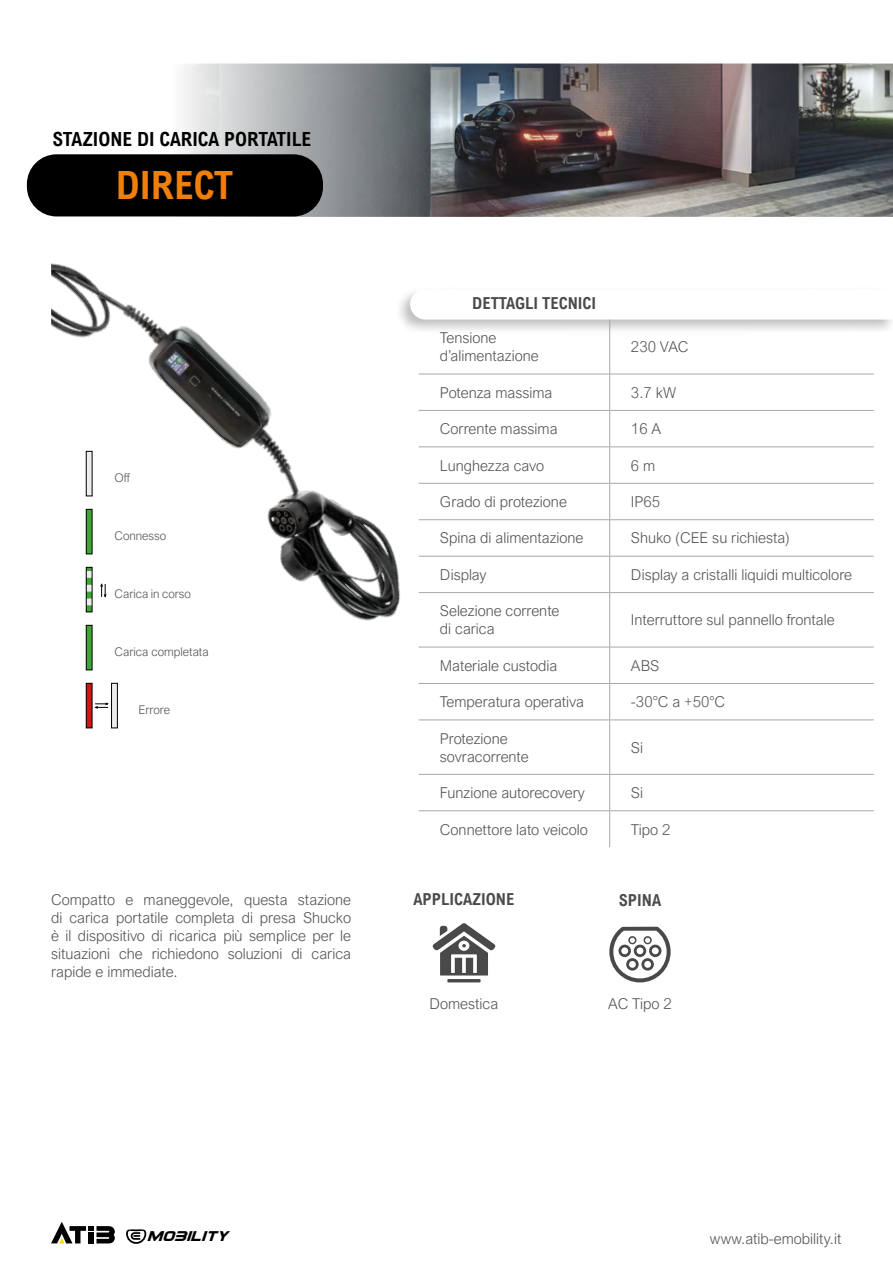
<style>
.page{position:relative;width:893px;height:1263px;background:#fff}
.page>*{position:absolute;margin:0;border:0;box-sizing:border-box;transform-origin:0 0}
.t1{font:700 39px "Arial Nova Cond";color:#f07f09}
.t2{font:700 19.5px "Arial Nova Cond";color:#000}
.t3{font:700 16.5px "Arial Nova Cond";color:#4a4a49}
.t4{font:300 15px/18px "Arial Nova";color:#575756}
.t5{font:italic 14.4px "Eurofighter";color:#000}
.t6{font:300 12px "Arial Nova";color:#575756}
</style>
<div class="page">
<img style="left:172px;top:64px;width:721px;height:153px">
<div style="left:86px;top:683px;width:6px;height:45px;background:#cd1719"></div>
<div style="left:86px;top:683px;width:6px;height:45px;border:1px solid #000"></div>
<div style="left:86px;top:625px;width:6px;height:45px;background:#3fa535"></div>
<div style="left:86px;top:625px;width:6px;height:45px;border:1px solid #000"></div>
<div style="left:112px;top:683px;width:5px;height:45px;background:#ededed"></div>
<div style="left:111px;top:683px;width:7px;height:45px;border:1px solid #000"></div>
<svg style="left:95px;top:702px;width:14px;height:7px"></svg>
<div style="left:27px;top:154px;width:296px;height:62px;background:#000;border-radius:30px"></div>
<svg style="left:51px;top:1222px;width:64px;height:21px"></svg>
<svg style="left:126px;top:1229px;width:20px;height:15px"></svg>
<div style="left:395px;top:286px;width:498px;height:49px;background:#000;opacity:.25"></div>
<svg style="left:410px;top:289px;width:483px;height:31px"></svg>
<hr style="left:610px;top:410px;width:264px;height:1px;background:#a8a8a7">
<hr style="left:610px;top:446px;width:264px;height:1px;background:#a8a8a7">
<hr style="left:419px;top:483px;width:191px;height:1px;background:#a8a8a7">
<hr style="left:610px;top:483px;width:264px;height:1px;background:#a8a8a7">
<hr style="left:419px;top:410px;width:191px;height:1px;background:#a8a8a7">
<hr style="left:419px;top:446px;width:191px;height:1px;background:#a8a8a7">
<hr style="left:419px;top:556px;width:191px;height:1px;background:#a8a8a7">
<hr style="left:610px;top:556px;width:264px;height:1px;background:#a8a8a7">
<hr style="left:419px;top:592px;width:191px;height:1px;background:#a8a8a7">
<hr style="left:610px;top:592px;width:264px;height:1px;background:#a8a8a7">
<hr style="left:419px;top:647px;width:191px;height:1px;background:#a8a8a7">
<hr style="left:610px;top:647px;width:264px;height:1px;background:#a8a8a7">
<hr style="left:609px;top:320px;width:1px;height:54px;background:#a8a8a7">
<hr style="left:609px;top:374px;width:1px;height:36px;background:#a8a8a7">
<hr style="left:609px;top:411px;width:1px;height:35px;background:#a8a8a7">
<hr style="left:609px;top:447px;width:1px;height:36px;background:#a8a8a7">
<hr style="left:609px;top:484px;width:1px;height:35px;background:#a8a8a7">
<hr style="left:609px;top:520px;width:1px;height:36px;background:#a8a8a7">
<hr style="left:609px;top:556px;width:1px;height:36px;background:#a8a8a7">
<hr style="left:609px;top:593px;width:1px;height:54px;background:#a8a8a7">
<hr style="left:609px;top:647px;width:1px;height:36px;background:#a8a8a7">
<hr style="left:609px;top:684px;width:1px;height:35px;background:#a8a8a7">
<hr style="left:609px;top:720px;width:1px;height:54px;background:#a8a8a7">
<hr style="left:609px;top:775px;width:1px;height:35px;background:#a8a8a7">
<hr style="left:609px;top:811px;width:1px;height:36px;background:#a8a8a7">
<hr style="left:419px;top:519px;width:191px;height:1px;background:#a8a8a7">
<hr style="left:610px;top:519px;width:264px;height:1px;background:#a8a8a7">
<hr style="left:419px;top:683px;width:191px;height:1px;background:#a8a8a7">
<hr style="left:610px;top:683px;width:264px;height:1px;background:#a8a8a7">
<hr style="left:419px;top:374px;width:191px;height:1px;background:#a8a8a7">
<hr style="left:610px;top:374px;width:264px;height:1px;background:#a8a8a7">
<hr style="left:419px;top:719px;width:191px;height:1px;background:#a8a8a7">
<hr style="left:610px;top:719px;width:264px;height:1px;background:#a8a8a7">
<hr style="left:419px;top:774px;width:191px;height:1px;background:#a8a8a7">
<hr style="left:610px;top:774px;width:264px;height:1px;background:#a8a8a7">
<hr style="left:419px;top:810px;width:191px;height:1px;background:#a8a8a7">
<hr style="left:610px;top:810px;width:264px;height:1px;background:#a8a8a7">
<img style="left:51px;top:263px;width:350px;height:380px">
<svg style="left:609px;top:927px;width:62px;height:55px"></svg>
<hr style="left:447px;top:979px;width:34px;height:3px;background:#494949">
<svg style="left:432px;top:923px;width:64px;height:52px"></svg>
<h2 class="t2" style="left:52px;top:127px;width:260px">STAZIONE DI CARICA PORTATILE</h2>
<h1 class="t1" style="left:116px;top:161px;width:119px">DIRECT</h1>
<p class="t6" style="left:114px;top:470px;width:17px">Off</p>
<p class="t6" style="left:114px;top:529px;width:53px">Connesso</p>
<p class="t6" style="left:114px;top:587px;width:78px">Carica in corso</p>
<p class="t6" style="left:114px;top:645px;width:96px">Carica completata</p>
<p class="t6" style="left:139px;top:703px;width:33px">Errore</p>
<p class="t4" style="left:51px;top:891px;width:302px;text-align:justify">Compatto e maneggevole, questa stazione di carica portatile completa di presa Shucko è il dispositivo di ricarica più semplice per le situazioni che richiedono soluzioni di carica rapide e immediate.</p>
<p class="t3" style="left:472px;top:293px;width:126px">DETTAGLI TECNICI</p>
<p class="t4" style="left:440px;top:329px;width:100px">Tensione d’alimentazione</p>
<p class="t4" style="left:631px;top:338px;width:59px">230 VAC</p>
<p class="t4" style="left:440px;top:383px;width:114px">Potenza massima</p>
<p class="t4" style="left:631px;top:383px;width:47px">3.7 kW</p>
<p class="t4" style="left:440px;top:420px;width:119px">Corrente massima</p>
<p class="t4" style="left:631px;top:420px;width:32px">16 A</p>
<p class="t4" style="left:440px;top:456px;width:106px">Lunghezza cavo</p>
<p class="t4" style="left:631px;top:456px;width:26px">6 m</p>
<p class="t4" style="left:440px;top:493px;width:129px">Grado di protezione</p>
<p class="t4" style="left:631px;top:493px;width:31px">IP65</p>
<p class="t4" style="left:440px;top:529px;width:145px">Spina di alimentazione</p>
<p class="t4" style="left:631px;top:529px;width:160px">Shuko (CEE su richiesta)</p>
<p class="t4" style="left:440px;top:566px;width:48px">Display</p>
<p class="t4" style="left:631px;top:566px;width:223px">Display a cristalli liquidi multicolore</p>
<p class="t4" style="left:440px;top:602px;width:121px">Selezione corrente di carica</p>
<p class="t4" style="left:631px;top:611px;width:205px">Interruttore sul pannello frontale</p>
<p class="t4" style="left:440px;top:656px;width:119px">Materiale custodia</p>
<p class="t4" style="left:631px;top:656px;width:30px">ABS</p>
<p class="t4" style="left:440px;top:693px;width:146px">Temperatura operativa</p>
<p class="t4" style="left:631px;top:693px;width:96px">-30°C a +50°C</p>
<p class="t4" style="left:440px;top:729px;width:90px">Protezione sovracorrente</p>
<p class="t4" style="left:631px;top:738px;width:14px">Si</p>
<p class="t4" style="left:440px;top:784px;width:146px">Funzione autorecovery</p>
<p class="t4" style="left:631px;top:784px;width:14px">Si</p>
<p class="t4" style="left:440px;top:820px;width:150px">Connettore lato veicolo</p>
<p class="t4" style="left:631px;top:820px;width:41px">Tipo 2</p>
<p class="t3" style="left:414px;top:889px;width:102px">APPLICAZIONE</p>
<p class="t3" style="left:619px;top:890px;width:44px">SPINA</p>
<p class="t4" style="left:430px;top:994px;width:70px">Domestica</p>
<p class="t4" style="left:608px;top:994px;width:65px">AC Tipo 2</p>
<p class="t5" style="left:147px;top:1229px;width:82px">mobility</p>
<p class="t4" style="left:710px;top:1229px;width:133px">www.atib-emobility.it</p>
</div>
